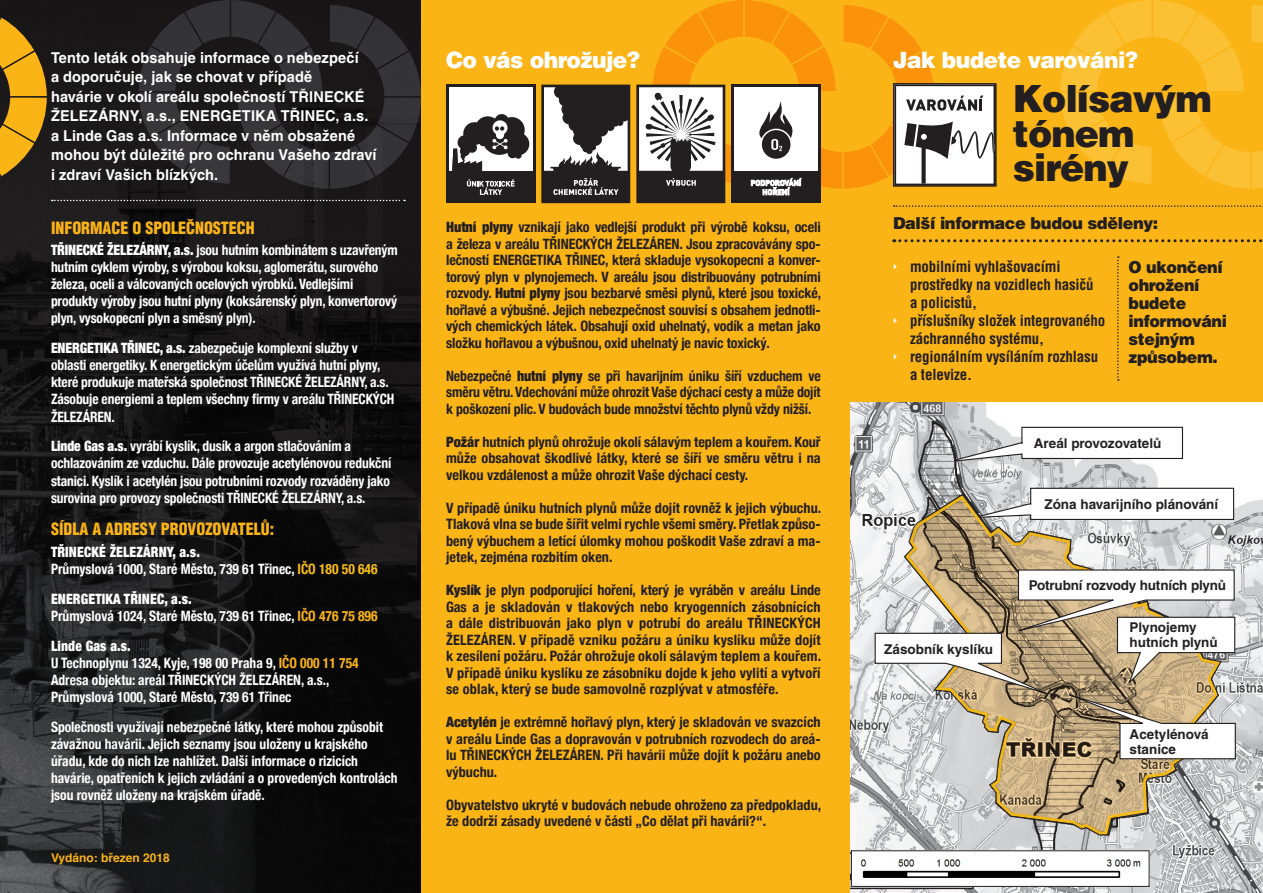
<style>
.page{position:relative;width:1263px;height:893px;background:#fff}
.page>*{position:absolute;margin:0;border:0;box-sizing:border-box;transform-origin:0 0}
.t1{font:900 37.5px/34.5px "Helvetica CE";letter-spacing:-.025em;color:#231f20}
.t2{font:900 22.5px "Helvetica CE";letter-spacing:-.025em;color:#fff}
.t3{font:900 16.5px/18px "Helvetica CE";letter-spacing:-.025em;color:#231f20;scale:.96 1}
.t4{font:900 condensed 16.5px "Helvetica CE";color:#fbb416}
.t5{font:900 16.5px "Helvetica CE";letter-spacing:-.025em;color:#231f20}
.t6{font:700 15px/19.5px "Helvetica CE";letter-spacing:.005em;color:#fff}
.t7{font:700 condensed 15px "Helvetica CE";letter-spacing:-.01em;color:#231f20}
.t8{font:700 condensed 14.25px/16.5px "Helvetica Neue";color:#231f20;text-align:justify}
.t9{font:700 condensed 14.25px/17.1px "Helvetica Neue";letter-spacing:-.01em;color:#fff;scale:.95 1}
.t10{font:700 13.5px/15px "Helvetica CE";color:#231f20}
.t11{font:700 12px "Helvetica";color:#fbb416}
.s1{font-weight:900}
.s2{color:#fabd13}
.s3{color:#fbb416}
.s4{font-family:"Arrows";font-weight:400;font-stretch:normal;color:#fff}
</style>
<div class="page">
<div style="left:421px;top:0;width:842px;height:893px;background:#fbb416"></div>
<img style="left:0;top:0;width:421px;height:893px">
<svg style="left:0;top:5px;width:47px;height:184px;background:#946d17"></svg>
<svg style="left:139px;top:0;width:282px;height:189px;background:#252426"></svg>
<img style="left:851px;top:403px;width:412px;height:490px">
<svg style="left:903px;top:493px;width:320px;height:343px;background:#c2b7a4"></svg>
<svg style="left:52px;top:200px;width:353px;height:1px"></svg>
<svg style="left:1117px;top:256px;width:2px;height:125px"></svg>
<svg style="left:894px;top:239px;width:369px;height:3px"></svg>
<svg style="left:541px;top:85px;width:89px;height:118px;background:#6a6767"></svg>
<div style="left:446px;top:85px;width:89px;height:118px;background:#231f20"></div>
<svg style="left:467px;top:179px;width:48px;height:16px"></svg>
<div style="left:449px;top:87px;width:84px;height:84px;background:#fff"></div>
<svg style="left:452px;top:114px;width:78px;height:57px"></svg>
<svg style="left:636px;top:0;width:627px;height:207px"></svg>
<img style="left:853px;top:852px;width:294px;height:33px">
<div style="left:851px;top:850px;width:298px;height:37px;border:1px solid #231f20"></div>
<svg style="left:955px;top:426px;width:228px;height:36px;background:#dadadb"></svg>
<svg style="left:979px;top:487px;width:256px;height:34px;background:#dcdcdd"></svg>
<div style="left:1034px;top:436px;width:142px;height:12px;background:#fff"></div>
<div style="left:1044px;top:498px;width:178px;height:12px;background:#fff"></div>
<svg style="left:874px;top:569px;width:362px;height:191px;background:#ccc1ae"></svg>
<p class="t6" style="left:51px;top:48px;width:327px">Tento leták obsahuje informace o nebezpečí<br>a doporučuje, jak se chovat v případě<br>havárie v okolí areálu společností TŘINECKÉ ŽELEZÁRNY, a.s., ENERGETIKA TŘINEC, a.s. a Linde Gas a.s. Informace v něm obsažené mohou být důležité pro ochranu Vašeho zdraví i zdraví Vašich blízkých.</p>
<p class="t4" style="left:51px;top:218px;width:205px">INFORMACE O SPOLEČNOSTECH</p>
<p class="t9" style="left:51px;top:240px;width:366px"><span class="s1">TŘINECKÉ ŽELEZÁRNY, a.s.</span> jsou hutním kombinátem s uzavřeným hutním cyklem výroby, s výrobou koksu, aglomerátu, surového železa, oceli a válcovaných ocelových výrobků. Vedlejšími produkty výroby jsou hutní plyny (koksárenský plyn, konvertorový plyn, vysokopecní plyn a směsný plyn).</p>
<p class="t9" style="left:51px;top:338px;width:363px"><span class="s1">ENERGETIKA TŘINEC, a.s.</span> zabezpečuje komplexní služby v oblasti energetiky. K energetickým účelům využívá hutní plyny, které produkuje mateřská společnost TŘINECKÉ ŽELEZÁRNY, a.s.<br>Zásobuje energiemi a teplem všechny firmy v areálu TŘINECKÝCH ŽELEZÁREN.</p>
<p class="t9" style="left:51px;top:437px;width:360px"><span class="s1">Linde Gas a.s.</span> vyrábí kyslík, dusík a argon stlačováním a ochlazováním ze vzduchu. Dále provozuje acetylénovou redukční stanici. Kyslík i acetylén jsou potrubními rozvody rozváděny jako surovina pro provozy společnosti TŘINECKÉ ŽELEZÁRNY, a.s.</p>
<p class="t4" style="left:51px;top:519px;width:225px">SÍDLA A ADRESY PROVOZOVATELŮ:</p>
<p class="t9" style="left:51px;top:542px;width:345px"><span class="s1">TŘINECKÉ ŽELEZÁRNY, a.s.<br></span>Průmyslová 1000, Staré Město, 739 61 Třinec, <span class="s2">IČO 180 50 646</span></p>
<p class="t9" style="left:51px;top:589px;width:345px"><span class="s1">ENERGETIKA TŘINEC, a.s.<br></span>Průmyslová 1024, Staré Město, 739 61 Třinec, <span class="s3">IČO 476 75 896</span></p>
<p class="t9" style="left:51px;top:636px;width:325px"><span class="s1">Linde Gas a.s.<br></span>U Technoplynu 1324, Kyje, 198 00 Praha 9, <span class="s3">IČO 000 11 754<br></span>Adresa objektu: areál TŘINECKÝCH ŽELEZÁREN, a.s., Průmyslová 1000, Staré Město, 739 61 Třinec</p>
<p class="t9" style="left:51px;top:717px;width:366px">Společnosti využívají nebezpečné látky, které mohou způsobit závažnou havárii. Jejich seznamy jsou uloženy u krajského úřadu, kde do nich lze nahlížet. Další informace o rizicích havárie, opatřeních k jejich zvládání a o provedených kontrolách jsou rovněž uloženy na krajském úřadě.</p>
<p class="t11" style="left:51px;top:848px;width:120px">Vydáno: březen 2018</p>
<h2 class="t2" style="left:446px;top:47px;width:195px">Co vás ohrožuje?</h2>
<p class="t8" style="left:446px;top:218px;width:377px"><span class="s1">Hutní plyny</span> vznikají jako vedlejší produkt při výrobě koksu, oceli a železa v areálu TŘINECKÝCH ŽELEZÁREN. Jsou zpracovávány spo&shy;lečností ENERGETIKA TŘINEC, která skladuje vysokopecní a konver&shy;torový plyn v plynojemech. V areálu jsou distribuovány potrubními rozvody. <span class="s1">Hutní plyny</span> jsou bezbarvé směsi plynů, které jsou toxické, hořlavé a výbušné. Jejich nebezpečnost souvisí s obsahem jednotli&shy;vých chemických látek. Obsahují oxid uhelnatý, vodík a metan jako složku hořlavou a výbušnou, oxid uhelnatý je navíc toxický.</p>
<p class="t8" style="left:446px;top:366px;width:376px">Nebezpečné <span class="s1">hutní plyny</span> se při havarijním úniku šíří vzduchem ve směru větru. Vdechování může ohrozit Vaše dýchací cesty a může dojít k poškození plic. V budovách bude množství těchto plynů vždy nižší.</p>
<p class="t8" style="left:446px;top:432px;width:376px"><span class="s1">Požár</span> hutních plynů ohrožuje okolí sálavým teplem a kouřem. Kouř může obsahovat škodlivé látky, které se šíří ve směru větru i na velkou vzdálenost a může ohrozit Vaše dýchací cesty.</p>
<p class="t8" style="left:446px;top:498px;width:377px">V případě úniku hutních plynů může dojít rovněž k jejich výbuchu.<br>Tlaková vlna se bude šířit velmi rychle všemi směry. Přetlak způso&shy;bený výbuchem a letící úlomky mohou poškodit Vaše zdraví a ma&shy;jetek, zejména rozbitím oken.</p>
<p class="t8" style="left:446px;top:581px;width:377px"><span class="s1">Kyslík</span> je plyn podporující hoření, který je vyráběn v areálu Linde Gas a je skladován v tlakových nebo kryogenních zásobnících a dále distribuován jako plyn v potrubí do areálu TŘINECKÝCH ŽELEZÁREN. V případě vzniku požáru a úniku kyslíku může dojít k zesílení požáru. Požár ohrožuje okolí sálavým teplem a kouřem.<br>V případě úniku kyslíku ze zásobníku dojde k jeho vylití a vytvoří se oblak, který se bude samovolně rozplývat v atmosféře.</p>
<p class="t8" style="left:446px;top:713px;width:376px"><span class="s1">Acetylén</span> je extrémně hořlavý plyn, který je skladován ve svazcích v areálu Linde Gas a dopravován v potrubních rozvodech do areá&shy;lu TŘINECKÝCH ŽELEZÁREN. Při havárii může dojít k požáru anebo výbuchu.</p>
<p class="t8" style="left:446px;top:795px;width:377px">Obyvatelstvo ukryté v budovách nebude ohroženo za předpokladu, že dodrží zásady uvedené v části „Co dělat při havárii?“.</p>
<h2 class="t2" style="left:893px;top:47px;width:247px">Jak budete varováni?</h2>
<h1 class="t1" style="left:1013px;top:82px;width:200px">Kolísavým tónem sirény</h1>
<p class="t5" style="left:893px;top:214px;width:267px">Další informace budou sděleny:</p>
<p class="t3" style="left:1128px;top:258px;width:104px">O ukončení ohrožení budete informováni stejným způsobem.</p>
<p class="t7" style="left:893px;top:258px;width:169px"><span class="s4">Q</span> mobilními vyhlašovacími</p>
<p class="t7" style="left:910px;top:276px;width:185px">prostředky na vozidlech hasičů</p>
<p class="t7" style="left:910px;top:294px;width:69px">a policistů,</p>
<p class="t7" style="left:893px;top:312px;width:214px"><span class="s4">Q</span> příslušníky složek integrovaného</p>
<p class="t7" style="left:910px;top:330px;width:136px">záchranného systému,</p>
<p class="t7" style="left:893px;top:348px;width:207px"><span class="s4">Q</span> regionálním vysíláním rozhlasu</p>
<p class="t7" style="left:910px;top:366px;width:64px">a televize.</p>
<p class="t10" style="left:1034px;top:435px;width:129px">Areál provozovatelů</p>
<p class="t10" style="left:1044px;top:497px;width:175px">Zóna havarijního plánování</p>
<p class="t10" style="left:884px;top:641px;width:110px">Zásobník kyslíku</p>
<p class="t10" style="left:1029px;top:578px;width:199px">Potrubní rozvody hutních plynů</p>
<p class="t10" style="left:1129px;top:620px;width:90px">Plynojemy hutních plynů</p>
<p class="t10" style="left:1129px;top:727px;width:80px">Acetylénová stanice</p>
</div>
